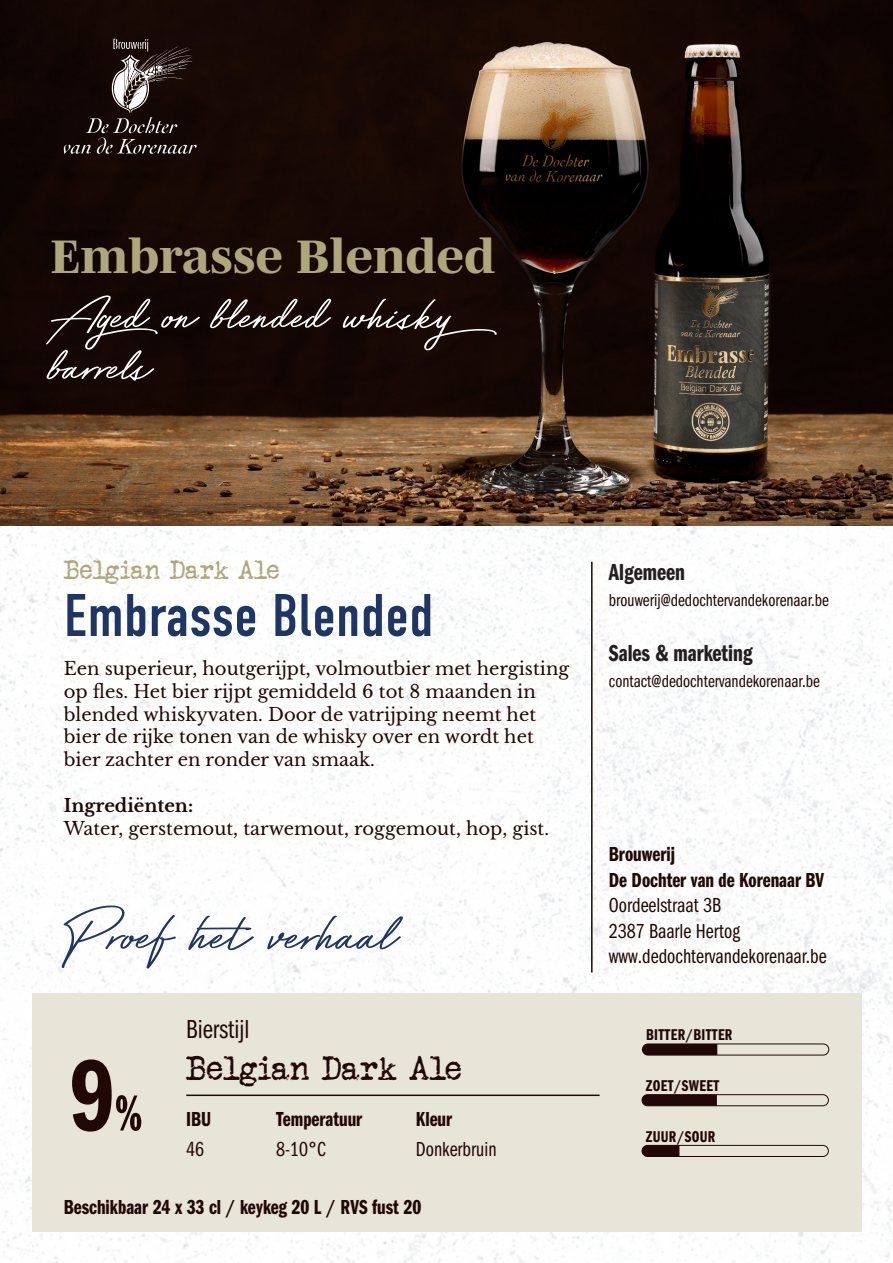
<style>
.page{position:relative;width:893px;height:1263px;background:#fff}
.page>*{position:absolute;margin:0;border:0;box-sizing:border-box;transform-origin:0 0}
.Percentage{font:105px "ITC Franklin Gothic Std Dm Cp";color:#220707}
.t1{font:72px "Bayshore";color:#1e3664}
.Payoff{font:63px/51px "Bayshore";color:#fff}
.Heading_2B{font:60px "DIN Condensed";color:#1e3664}
.Heading_1{font:800 48px "Mencken Std";color:#afa77c}
.Bierstijl{font:34.5px "Veteran Typewriter";color:#220707}
.Heading_2A{font:27px "Veteran Typewriter";color:#afa77c}
.Bierstijl_sub{font:27px "ITC Franklin Gothic Std Bk Cp";color:#220707}
.t2{font:24px "ITC Franklin Gothic Std Dm Cp";color:#231f20}
.Tekst_tabel_vet{font:21px/25.5px "ITC Franklin Gothic Std Dm Cp";color:#220707}
.Tekst_tabel{font:21px/25.5px "ITC Franklin Gothic Std Bk Cp";color:#220707}
.Body{font:18px/22.5px "Libre Baskerville";color:#220707}
.t3{font:18px "ITC Franklin Gothic Std Bk Cp";color:#220707}
.Body-2{font:700 18px "Libre Baskerville";color:#220707}
.Smaakspecificaties{font:16.2px "ITC Franklin Gothic Std Dm Cp";letter-spacing:.02em;color:#220707}
.s1{font-size:52.5px}
</style>
<div class="page">
<img style="left:0;top:525px;width:893px;height:738px">
<img style="left:0;top:0;width:893px;height:525px">
<div style="left:32px;top:993px;width:829px;height:238px;background:#e7e4d8"></div>
<svg style="left:64px;top:39px;width:133px;height:115px;background:#322724"></svg>
<hr style="left:591px;top:562px;width:2px;height:410px;background:#220707">
<div style="left:642px;top:1043px;width:187px;height:12px;border:1px solid #220707;border-radius:6px"></div>
<svg style="left:642px;top:1044px;width:75px;height:11px"></svg>
<div style="left:642px;top:1094px;width:187px;height:12px;border:1px solid #220707;border-radius:6px"></div>
<svg style="left:642px;top:1095px;width:75px;height:11px"></svg>
<div style="left:642px;top:1145px;width:187px;height:12px;border:1px solid #220707;border-radius:6px"></div>
<svg style="left:642px;top:1145px;width:37px;height:11px"></svg>
<hr style="left:186px;top:1094px;width:414px;height:2px;background:#220707">
<p class="Heading_1" style="left:51px;top:229px;width:446px">Embrasse Blended</p>
<p class="Payoff" style="left:51px;top:280px;width:463px">Aged on blended whisky barrels</p>
<p class="Heading_2A" style="left:64px;top:554px;width:218px">Belgian Dark Ale</p>
<p class="Heading_2B" style="left:64px;top:582px;width:371px">Embrasse Blended</p>
<p class="Body" style="left:64px;top:658px;width:507px">Een superieur, houtgerijpt, volmoutbier met hergisting op fles. Het bier rijpt gemiddeld 6 tot 8 maanden in blended whiskyvaten. Door de vatrijping neemt het bier de rijke tonen van de whisky over en wordt het bier zachter en ronder van smaak.</p>
<p class="Body-2" style="left:64px;top:794px;width:131px">Ingrediënten:</p>
<p class="Body" style="left:64px;top:817px;width:487px">Water, gerstemout, tarwemout, roggemout, hop, gist.</p>
<h2 class="t1" style="left:62px;top:881px;width:337px">Proef hetverhaal</h2>
<p class="Percentage" style="left:70px;top:1038px;width:74px">9<span class="s1">%</span></p>
<p class="Bierstijl_sub" style="left:186px;top:1014px;width:65px">Bierstijl</p>
<p class="Bierstijl" style="left:186px;top:1048px;width:278px">Belgian Dark Ale</p>
<p class="Tekst_tabel_vet" style="left:186px;top:1107px;width:27px">IBU</p>
<p class="Tekst_tabel_vet" style="left:276px;top:1107px;width:88px">Temperatuur</p>
<p class="Tekst_tabel_vet" style="left:416px;top:1107px;width:38px">Kleur</p>
<p class="Tekst_tabel" style="left:186px;top:1137px;width:19px">46</p>
<p class="Tekst_tabel" style="left:276px;top:1137px;width:51px">8-10°C</p>
<p class="Tekst_tabel" style="left:416px;top:1137px;width:82px">Donkerbruin</p>
<p class="Tekst_tabel_vet" style="left:64px;top:1194px;width:359px">Beschikbaar 24 x 33 cl / keykeg 20 L / RVS fust 20</p>
<h3 class="t2" style="left:609px;top:559px;width:78px">Algemeen</h3>
<p class="t3" style="left:609px;top:590px;width:222px">brouwerij@dedochtervandekorenaar.be</p>
<h3 class="t2" style="left:609px;top:640px;width:145px">Sales &amp; marketing</h3>
<p class="t3" style="left:609px;top:671px;width:212px">contact@dedochtervandekorenaar.be</p>
<p class="Tekst_tabel_vet" style="left:609px;top:842px;width:217px">Brouwerij<br>De Dochter van de Korenaar BV</p>
<p class="Tekst_tabel" style="left:609px;top:893px;width:219px">Oordeelstraat 3B<br>2387 Baarle Hertog www.dedochtervandekorenaar.be</p>
<p class="Smaakspecificaties" style="left:646px;top:1026px;width:88px">BITTER/BITTER</p>
<p class="Smaakspecificaties" style="left:646px;top:1076px;width:75px">ZOET/SWEET</p>
<p class="Smaakspecificaties" style="left:646px;top:1127px;width:71px">ZUUR/SOUR</p>
</div>
